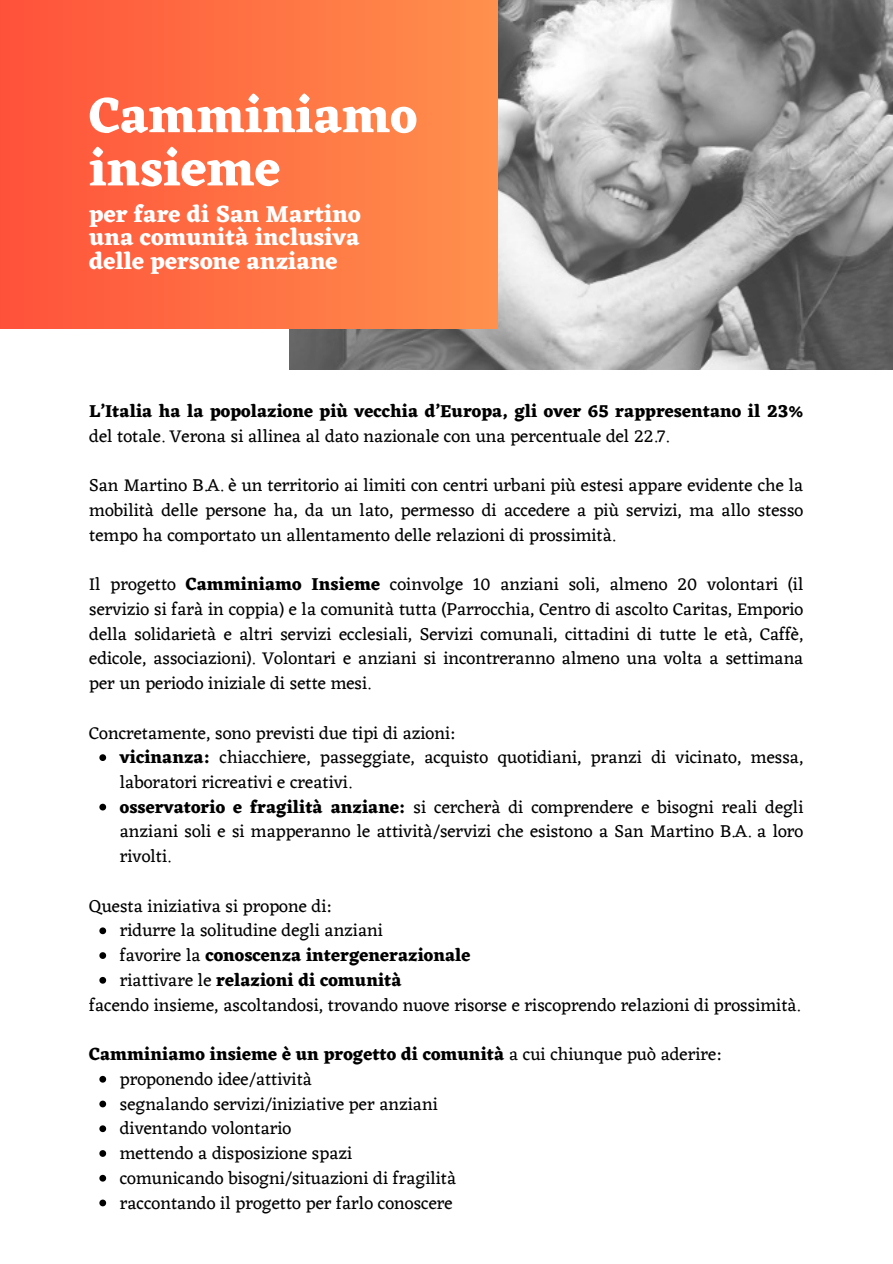
<style>
.page{position:relative;width:893px;height:1264px;background:#fff}
.page>*{position:absolute;margin:0;border:0;box-sizing:border-box;transform-origin:0 0}
.t1{font:700 51px/53.2px "Eczar";color:#fff}
.t2{font:700 24px "Eczar";color:#fff}
.t3{font:18px/24.8px "Eczar";color:#000;text-align:justify}
.t4{font:700 18px/24.8px "Eczar";color:#000}
.s1{font-weight:400}
.s2{font-weight:700}
</style>
<div class="page">
<img style="left:289px;top:0;width:603px;height:370px">
<div style="left:0;top:0;width:497px;height:328px;background:linear-gradient(to right,#ff513a,#ff904d)"></div>
<svg style="left:99px;top:754px;width:7px;height:7px"></svg>
<svg style="left:99px;top:803px;width:7px;height:7px"></svg>
<svg style="left:99px;top:927px;width:7px;height:7px"></svg>
<svg style="left:99px;top:952px;width:7px;height:6px"></svg>
<svg style="left:99px;top:976px;width:7px;height:7px"></svg>
<svg style="left:99px;top:1075px;width:7px;height:7px"></svg>
<svg style="left:99px;top:1100px;width:7px;height:7px"></svg>
<svg style="left:99px;top:1125px;width:7px;height:7px"></svg>
<svg style="left:99px;top:1150px;width:7px;height:6px"></svg>
<svg style="left:99px;top:1174px;width:7px;height:7px"></svg>
<svg style="left:99px;top:1199px;width:7px;height:7px"></svg>
<p class="t1" style="left:89px;top:88px;width:329px">Camminiamo insieme</p>
<p class="t2" style="left:89px;top:199px;width:273px">per fare di San Martino</p>
<p class="t2" style="left:89px;top:223px;width:272px">una comunità inclusiva</p>
<p class="t2" style="left:89px;top:246px;width:250px">delle persone anziane</p>
<p class="t4" style="left:89px;top:398px;width:715px">L’Italia ha la popolazione più vecchia d’Europa, gli over 65 rappresentano il 23% <span class="s1">del totale. Verona si allinea al dato nazionale con una percentuale del 22.7.</span></p>
<p class="t3" style="left:89px;top:472px;width:715px">San Martino B.A. è un territorio ai limiti con centri urbani più estesi appare evidente che la mobilità delle persone ha, da un lato, permesso di accedere a più servizi, ma allo stesso tempo ha comportato un allentamento delle relazioni di prossimità.</p>
<p class="t3" style="left:89px;top:571px;width:715px">Il progetto <span class="s2">Camminiamo Insieme</span> coinvolge 10 anziani soli, almeno 20 volontari (il servizio si farà in coppia) e la comunità tutta (Parrocchia, Centro di ascolto Caritas, Emporio della solidarietà e altri servizi ecclesiali, Servizi comunali, cittadini di tutte le età, Caffè, edicole, associazioni). Volontari e anziani si incontreranno almeno una volta a settimana per un periodo iniziale di sette mesi.</p>
<p class="t3" style="left:89px;top:720px;width:368px">Concretamente, sono previsti due tipi di azioni:</p>
<p class="t3" style="left:120px;top:744px;width:685px"><span class="s2">vicinanza:</span> chiacchiere, passeggiate, acquisto quotidiani, pranzi di vicinato, messa, laboratori ricreativi e creativi.</p>
<p class="t3" style="left:120px;top:794px;width:685px"><span class="s2">osservatorio e fragilità anziane:</span> si cercherà di comprendere e bisogni reali degli anziani soli e si mapperanno le attività/servizi che esistono a San Martino B.A. a loro rivolti.</p>
<p class="t3" style="left:89px;top:893px;width:244px">Questa iniziativa si propone di:</p>
<p class="t3" style="left:120px;top:917px;width:264px">ridurre la solitudine degli anziani</p>
<p class="t4" style="left:120px;top:942px;width:352px"><span class="s1">favorire la</span> conoscenza intergenerazionale</p>
<p class="t4" style="left:120px;top:967px;width:283px"><span class="s1">riattivare le</span> relazioni di comunità</p>
<p class="t3" style="left:89px;top:992px;width:712px">facendo insieme, ascoltandosi, trovando nuove risorse e riscoprendo relazioni di prossimità.</p>
<p class="t4" style="left:89px;top:1041px;width:634px">Camminiamo insieme è un progetto di comunità <span class="s1">a cui chiunque può aderire:</span></p>
<p class="t3" style="left:120px;top:1066px;width:194px">proponendo idee/attività</p>
<p class="t3" style="left:120px;top:1091px;width:319px">segnalando servizi/iniziative per anziani</p>
<p class="t3" style="left:120px;top:1115px;width:173px">diventando volontario</p>
<p class="t3" style="left:120px;top:1140px;width:234px">mettendo a disposizione spazi</p>
<p class="t3" style="left:120px;top:1165px;width:338px">comunicando bisogni/situazioni di fragilità</p>
<p class="t3" style="left:120px;top:1189px;width:334px">raccontando il progetto per farlo conoscere</p>
</div>
